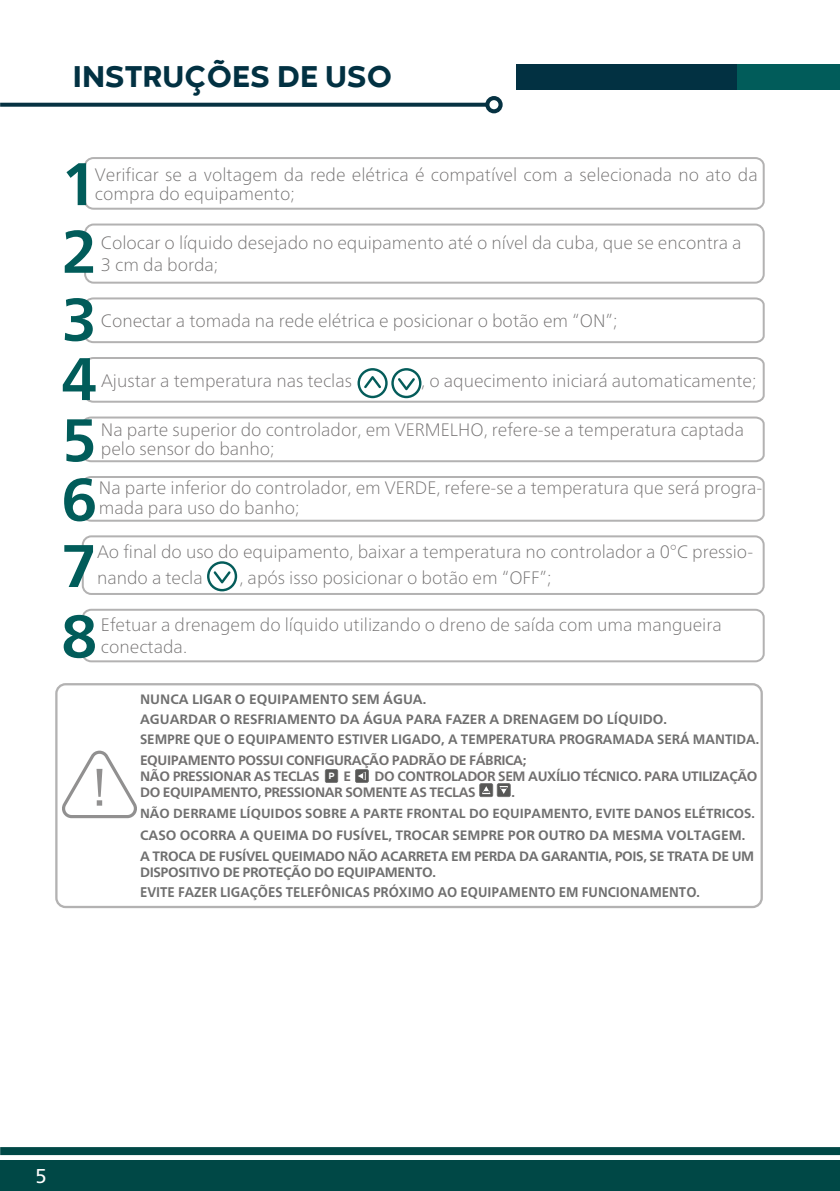
<style>
.page{position:relative;width:840px;height:1191px;background:#fff}
.page>*{position:absolute;margin:0;border:0;box-sizing:border-box;transform-origin:0 0}
.t1{font:700 60px/60px "Frutiger Neue LT";color:#015c5a;text-align:justify}
.t2{font:800 31px "Codec Warm Trial";color:#023142}
.t3{font:20px "Frutiger Neue LT";color:#fff}
.t4{font:100 18px/19.6px "Frutiger Neue LT";color:#716f6f}
.t5{font:100 18px/21.6px "Frutiger Neue LT";color:#727070}
.t6{font:100 18px/19.6px "Frutiger Neue LT";color:#726f6f}
.t7{font:100 18px "Frutiger Neue LT";color:#726f70}
.t8{font:700 14px "Frutiger Neue LT";color:#6f6f6f;scale:.93 1}
.t9{font:700 13.6px/20.4px "Frutiger Neue LT";color:#6f6f6f}
.t10{font:700 13.6px/16.4px "Frutiger Neue LT";letter-spacing:-.03em;color:#716f6f}
.t11{font:700 13.6px/16px "Frutiger Neue LT";letter-spacing:-.025em;color:#6f6f6f}
.t12{font:700 13.2px "Frutiger Neue LT";color:#6f6f6f}
.t13{font:700 9px "Gotham";color:#fff}
</style>
<div class="page">
<div style="left:0;top:1160px;width:839px;height:31px;background:#004846"></div>
<div style="left:0;top:1147px;width:839px;height:8px;background:#004846"></div>
<svg style="left:0;top:103px;width:485px;height:4px;background:#18414f"></svg>
<div style="left:485px;top:96px;width:17px;height:17px;background:#063242;border-radius:50%"></div>
<div style="left:489px;top:100px;width:9px;height:9px;background:#fff;border-radius:50%"></div>
<svg style="left:85px;top:297px;width:680px;height:47px"></svg>
<div style="left:84px;top:157px;width:680px;height:53px;border:2px solid #b3b2b2;border-radius:8px"></div>
<div style="left:516px;top:64px;width:323px;height:25px;background:#023142"></div>
<div style="left:55px;top:299px;width:38px;height:42px;background:#fff;border-radius:50%"></div>
<svg style="left:82px;top:416px;width:683px;height:47px"></svg>
<div style="left:53px;top:420px;width:37px;height:43px;background:#fff;border-radius:50%"></div>
<svg style="left:82px;top:476px;width:683px;height:46px"></svg>
<div style="left:53px;top:478px;width:37px;height:43px;background:#fff;border-radius:50%"></div>
<div style="left:84px;top:223px;width:680px;height:61px;border:2px solid #b3b2b2;border-radius:9px"></div>
<div style="left:55px;top:232px;width:38px;height:41px;background:#fff;border-radius:50%"></div>
<div style="left:82px;top:609px;width:682px;height:53px;border:2px solid #b3b2b2;border-radius:8px"></div>
<svg style="left:82px;top:608px;width:9px;height:55px"></svg>
<div style="left:82px;top:535px;width:682px;height:60px;border:2px solid #b3b2b2;border-radius:9px"></div>
<svg style="left:81px;top:536px;width:7px;height:52px"></svg>
<svg style="left:84px;top:357px;width:681px;height:46px"></svg>
<div style="left:736px;top:64px;width:103px;height:25px;background:#015c5a"></div>
<div style="left:55px;top:683px;width:707px;height:225px;border:2px solid #b3b2b2;border-radius:9px"></div>
<svg style="left:62px;top:750px;width:75px;height:68px"></svg>
<svg style="left:325px;top:769px;width:13px;height:14px"></svg>
<svg style="left:355px;top:769px;width:13px;height:14px"></svg>
<svg style="left:479px;top:783px;width:31px;height:14px"></svg>
<svg style="left:207px;top:561px;width:30px;height:30px"></svg>
<h2 class="t2" style="left:73px;top:56px;width:321px">INSTRUÇÕES DE USO</h2>
<h1 class="t1" style="left:61px;top:154px;width:37px">1</h1>
<p class="t4" style="left:95px;top:164px;width:663px">Verificar se a voltagem da rede elétrica é compatível com a selecionada no ato da compra do equipamento;</p>
<h1 class="t1" style="left:61px;top:221px;width:37px">2</h1>
<p class="t4" style="left:101px;top:231px;width:642px;line-height:22px">Colocar o líquido desejado no equipamento até o nível da cuba, que se encontra a<br>3 cm da borda;</p>
<h1 class="t1" style="left:61px;top:289px;width:37px">3<br>4<br>5<br>6</h1>
<p class="t4" style="left:101px;top:310px;width:518px">Conectar a tomada na rede elétrica e posicionar o botão em “ON”;</p>
<p class="t7" style="left:101px;top:370px;width:252px">Ajustar a temperatura nas teclas</p>
<p class="t7" style="left:421px;top:370px;width:336px">, o aquecimento iniciará automaticamente;</p>
<p class="t6" style="left:101px;top:419px;width:644px">Na parte superior do controlador, em VERMELHO, refere-se a temperatura captada pelo sensor do banho;</p>
<p class="t6" style="left:99px;top:478px;width:664px">Na parte inferior do controlador, em VERDE, refere-se a temperatura que será progra&shy;mada para uso do banho;</p>
<h1 class="t1" style="left:61px;top:536px;width:37px">7</h1>
<p class="t5" style="left:97px;top:539px;width:657px;line-height:26px">Ao final do uso do equipamento, baixar a temperatura no controlador a 0°C pressio&shy;nando a tecla</p>
<p class="t5" style="left:239px;top:567px;width:313px">, após isso posicionar o botão em “OFF”;</p>
<h1 class="t1" style="left:61px;top:606px;width:37px">8</h1>
<p class="t5" style="left:101px;top:614px;width:622px">Efetuar a drenagem do líquido utilizando o dreno de saída com uma mangueira conectada.</p>
<p class="t9" style="left:140px;top:688px;width:288px">NUNCA LIGAR O EQUIPAMENTO SEM ÁGUA.</p>
<p class="t9" style="left:140px;top:709px;width:620px">AGUARDAR O RESFRIAMENTO DA ÁGUA PARA FAZER A DRENAGEM DO LÍQUIDO.<br>SEMPRE QUE O EQUIPAMENTO ESTIVER LIGADO, A TEMPERATURA PROGRAMADA SERÁ MANTIDA.</p>
<p class="t10" style="left:140px;top:752px;width:388px">EQUIPAMENTO POSSUI CONFIGURAÇÃO PADRÃO DE FÁBRICA;<br>NÃO PRESSIONAR AS TECLAS</p>
<p class="t10" style="left:140px;top:768px;width:618px;text-indent:234px">DO CONTROLADOR SEM AUXÍLIO TÉCNICO. PARA UTILIZAÇÃO<br>DO EQUIPAMENTO, PRESSIONAR SOMENTE AS TECLAS</p>
<p class="t10" style="left:511px;top:784px;width:5px">.</p>
<p class="t9" style="left:140px;top:825px;width:606px">CASO OCORRA A QUEIMA DO FUSÍVEL, TROCAR SEMPRE POR OUTRO DA MESMA VOLTAGEM.</p>
<p class="t10" style="left:343px;top:768px;width:9px">E</p>
<p class="t13" style="left:328px;top:771px;width:8px">P</p>
<p class="t12" style="left:140px;top:806px;width:616px">NÃO DERRAME LÍQUIDOS SOBRE A PARTE FRONTAL DO EQUIPAMENTO, EVITE DANOS ELÉTRICOS.</p>
<p class="t11" style="left:140px;top:848px;width:615px">A TROCA DE FUSÍVEL QUEIMADO NÃO ACARRETA EM PERDA DA GARANTIA, POIS, SE TRATA DE UM<br>DISPOSITIVO DE PROTEÇÃO DO EQUIPAMENTO.</p>
<p class="t8" style="left:140px;top:883px;width:603px">EVITE FAZER LIGAÇÕES TELEFÔNICAS PRÓXIMO AO EQUIPAMENTO EM FUNCIONAMENTO.</p>
<p class="t3" style="left:35px;top:1164px;width:13px">5</p>
</div>
